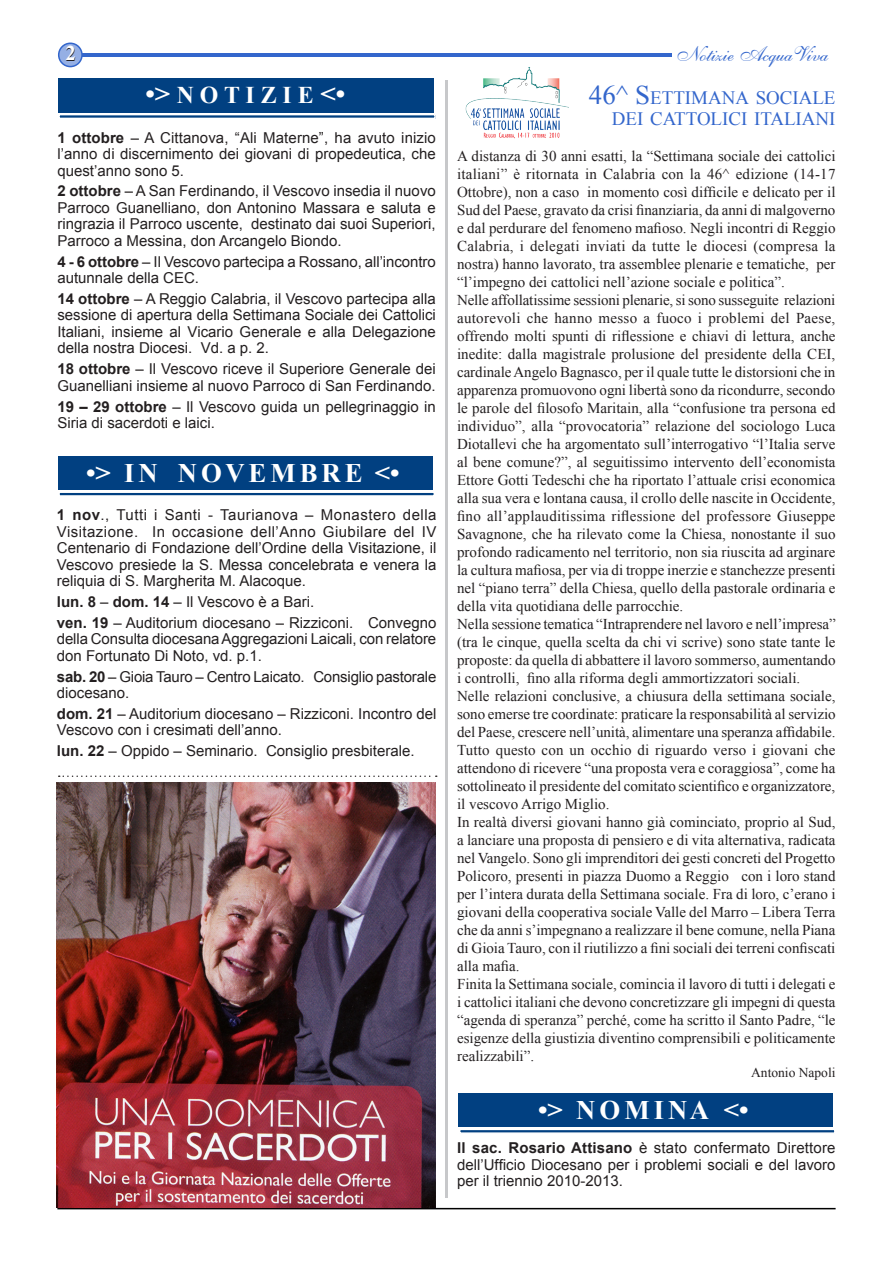
<style>
.page{position:relative;width:893px;height:1263px;background:#fff}
.page>*{position:absolute;margin:0;border:0;box-sizing:border-box;transform-origin:0 0}
.t1{font:700 26.7px "Times New Roman";color:#fff}
.t2{font:700 24px "Times New Roman";color:#fff}
.t3{font:21px "English 111 Vivace BT";color:#36c}
.t4{font:700 21px "Times New Roman";color:#231f20}
.t5{font:18.9px "Times New Roman";color:#36c}
.t6{font:15px/18px "Times New Roman";color:#231f20;text-align:justify}
.t7{font:15px/16.5px "Arial";color:#231f20;text-align:justify}
.t8{font:13.5px "Times New Roman";color:#231f20}
.s1{font-size:27px}
.s2{font-weight:700}
</style>
<div class="page">
<hr style="left:82px;top:53px;width:590px;height:3px;background:#36c">
<div style="left:59px;top:43px;width:23px;height:24px;background:#95afe4;border-radius:50%"></div>
<div style="left:58px;top:43px;width:25px;height:24px;border:2px solid #36c;border-radius:50%"></div>
<hr style="left:445px;top:80px;width:2px;height:1118px;background:#c7c8ca">
<div style="left:58px;top:78px;width:376px;height:34px;background:#014081"></div>
<hr style="left:59px;top:115px;width:376px;height:3px;background:#014081">
<div style="left:58px;top:114px;width:378px;height:5px;border:1px solid #fff"></div>
<hr style="left:57px;top:1208px;width:779px;height:1px;background:#000">
<div style="left:459px;top:1093px;width:374px;height:33px;background:#014081"></div>
<svg style="left:460px;top:1130px;width:375px;height:3px"></svg>
<div style="left:58px;top:456px;width:375px;height:33px;background:#014081"></div>
<svg style="left:59px;top:493px;width:375px;height:3px"></svg>
<svg style="left:59px;top:775px;width:378px;height:2px"></svg>
<img style="left:56px;top:782px;width:379px;height:426px">
<img style="left:465px;top:67px;width:104px;height:72px">
<p class="t4" style="left:66px;top:40px;width:12px">2</p>
<p class="t3" style="left:677px;top:41px;width:153px">Notizie AcquaViva</p>
<p class="t2" style="left:145px;top:78px;width:201px"><span class="s1">•&gt;</span> N O T I Z I E <span class="s1">&lt;•</span></p>
<p class="t7" style="left:57px;top:129px;width:380px"><span class="s2">1 ottobre</span> – A Cittanova, “Ali Materne”, ha avuto inizio l’anno di discernimento dei giovani di propedeutica, che quest’anno sono 5.</p>
<p class="t7" style="left:57px;top:183px;width:380px"><span class="s2">2 ottobre</span> – A San Ferdinando, il Vescovo insedia il nuovo Parroco Guanelliano, don Antonino Massara e saluta e ringrazia il Parroco uscente, destinato dai suoi Superiori, Parroco a Messina, don Arcangelo Biondo.</p>
<p class="t7" style="left:57px;top:253px;width:380px"><span class="s2">4 - 6 ottobre</span> – Il Vescovo partecipa a Rossano, all’incontro autunnale della CEC.</p>
<p class="t7" style="left:57px;top:291px;width:380px"><span class="s2">14 ottobre</span> – A Reggio Calabria, il Vescovo partecipa alla sessione di apertura della Settimana Sociale dei Cattolici Italiani, insieme al Vicario Generale e alla Delegazione della nostra Diocesi. Vd. a p. 2.</p>
<p class="t7" style="left:57px;top:361px;width:380px"><span class="s2">18 ottobre</span> – Il Vescovo riceve il Superiore Generale dei<br>Guanelliani insieme al nuovo Parroco di San Ferdinando.</p>
<p class="t7" style="left:57px;top:398px;width:380px"><span class="s2">19 – 29 ottobre</span> – Il Vescovo guida un pellegrinaggio in<br>Siria di sacerdoti e laici.</p>
<p class="t5" style="left:589px;top:85px;width:248px"><span class="s1">46^ S</span>ETTIMANA SOCIALE</p>
<p class="t5" style="left:612px;top:106px;width:225px">DEI CATTOLICI ITALIANI</p>
<p class="t6" style="left:457px;top:146px;width:380px">A distanza di 30 anni esatti, la “Settimana sociale dei cattolici italiani” è ritornata in Calabria con la 46^ edizione (14-17<br>Ottobre), non a caso in momento così difficile e delicato per il Sud del Paese, gravato da crisi finanziaria, da anni di malgoverno e dal perdurare del fenomeno mafioso. Negli incontri di Reggio Calabria, i delegati inviati da tutte le diocesi (compresa la nostra) hanno lavorato, tra assemblee plenarie e tematiche, per “l’impegno dei cattolici nell’azione sociale e politica”.</p>
<p class="t6" style="left:457px;top:290px;width:380px">Nelle affollatissime sessioni plenarie, si sono susseguite relazioni autorevoli che hanno messo a fuoco i problemi del Paese, offrendo molti spunti di riflessione e chiavi di lettura, anche inedite: dalla magistrale prolusione del presidente della CEI, cardinale Angelo Bagnasco, per il quale tutte le distorsioni che in apparenza promuovono ogni libertà sono da ricondurre, secondo le parole del filosofo Maritain, alla “confusione tra persona ed individuo”, alla “provocatoria” relazione del sociologo Luca Diotallevi che ha argomentato sull’interrogativo “l’Italia serve al bene comune?”, al seguitissimo intervento dell’economista Ettore Gotti Tedeschi che ha riportato l’attuale crisi economica alla sua vera e lontana causa, il crollo delle nascite in Occidente, fino all’applauditissima riflessione del professore Giuseppe Savagnone, che ha rilevato come la Chiesa, nonostante il suo profondo radicamento nel territorio, non sia riuscita ad arginare la cultura mafiosa, per via di troppe inerzie e stanchezze presenti nel “piano terra” della Chiesa, quello della pastorale ordinaria e della vita quotidiana delle parrocchie.</p>
<p class="t6" style="left:457px;top:614px;width:380px">Nella sessione tematica “Intraprendere nel lavoro e nell’impresa” (tra le cinque, quella scelta da chi vi scrive) sono state tante le proposte: da quella di abbattere il lavoro sommerso, aumentando i controlli, fino alla riforma degli ammortizzatori sociali.</p>
<p class="t6" style="left:457px;top:686px;width:380px">Nelle relazioni conclusive, a chiusura della settimana sociale, sono emerse tre coordinate: praticare la responsabilità al servizio del Paese, crescere nell’unità, alimentare una speranza affidabile.<br>Tutto questo con un occhio di riguardo verso i giovani che attendono di ricevere “una proposta vera e coraggiosa”, come ha sottolineato il presidente del comitato scientifico e organizzatore, il vescovo Arrigo Miglio.</p>
<p class="t6" style="left:457px;top:812px;width:380px">In realtà diversi giovani hanno già cominciato, proprio al Sud, a lanciare una proposta di pensiero e di vita alternativa, radicata nel Vangelo. Sono gli imprenditori dei gesti concreti del Progetto Policoro, presenti in piazza Duomo a Reggio con i loro stand per l’intera durata della Settimana sociale. Fra di loro, c’erano i giovani della cooperativa sociale Valle del Marro – Libera Terra che da anni s’impegnano a realizzare il bene comune, nella Piana di Gioia Tauro, con il riutilizzo a fini sociali dei terreni confiscati alla mafia.</p>
<p class="t6" style="left:457px;top:974px;width:380px">Finita la Settimana sociale, comincia il lavoro di tutti i delegati e i cattolici italiani che devono concretizzare gli impegni di questa “agenda di speranza” perché, come ha scritto il Santo Padre, “le esigenze della giustizia diventino comprensibili e politicamente realizzabili”.</p>
<p class="t8" style="left:751px;top:1063px;width:86px">Antonio Napoli</p>
<p class="t1" style="left:86px;top:454px;width:315px">•&gt; I N N O V E M B R E &lt;•</p>
<p class="t7" style="left:57px;top:507px;width:381px"><span class="s2">1 nov</span>., Tutti i Santi - Taurianova – Monastero della Visitazione. In occasione dell’Anno Giubilare del IV Centenario di Fondazione dell’Ordine della Visitazione, il Vescovo presiede la S. Messa concelebrata e venera la reliquia di S. Margherita M. Alacoque.</p>
<p class="t7" style="left:57px;top:594px;width:259px"><span class="s2">lun. 8</span> – <span class="s2">dom. 14</span> – Il Vescovo è a Bari.</p>
<p class="t7" style="left:57px;top:615px;width:381px"><span class="s2">ven. 19</span> – Auditorium diocesano – Rizziconi. Convegno della Consulta diocesana Aggregazioni Laicali, con relatore don Fortunato Di Noto, vd. p.1.</p>
<p class="t7" style="left:57px;top:668px;width:381px"><span class="s2">sab. 20</span> – Gioia Tauro – Centro Laicato. Consiglio pastorale diocesano.</p>
<p class="t7" style="left:57px;top:706px;width:381px"><span class="s2">dom. 21</span> – Auditorium diocesano – Rizziconi. Incontro del<br>Vescovo con i cresimati dell’anno.</p>
<p class="t7" style="left:57px;top:743px;width:359px"><span class="s2">lun. 22</span> – Oppido – Seminario. Consiglio presbiterale.</p>
<p class="t1" style="left:538px;top:1091px;width:212px">•&gt; N O M I N A &lt;•</p>
<p class="t7" style="left:457px;top:1140px;width:380px"><span class="s2">Il sac. Rosario Attisano</span> è stato confermato Direttore dell’Ufficio Diocesano per i problemi sociali e del lavoro per il triennio 2010-2013.</p>
</div>
